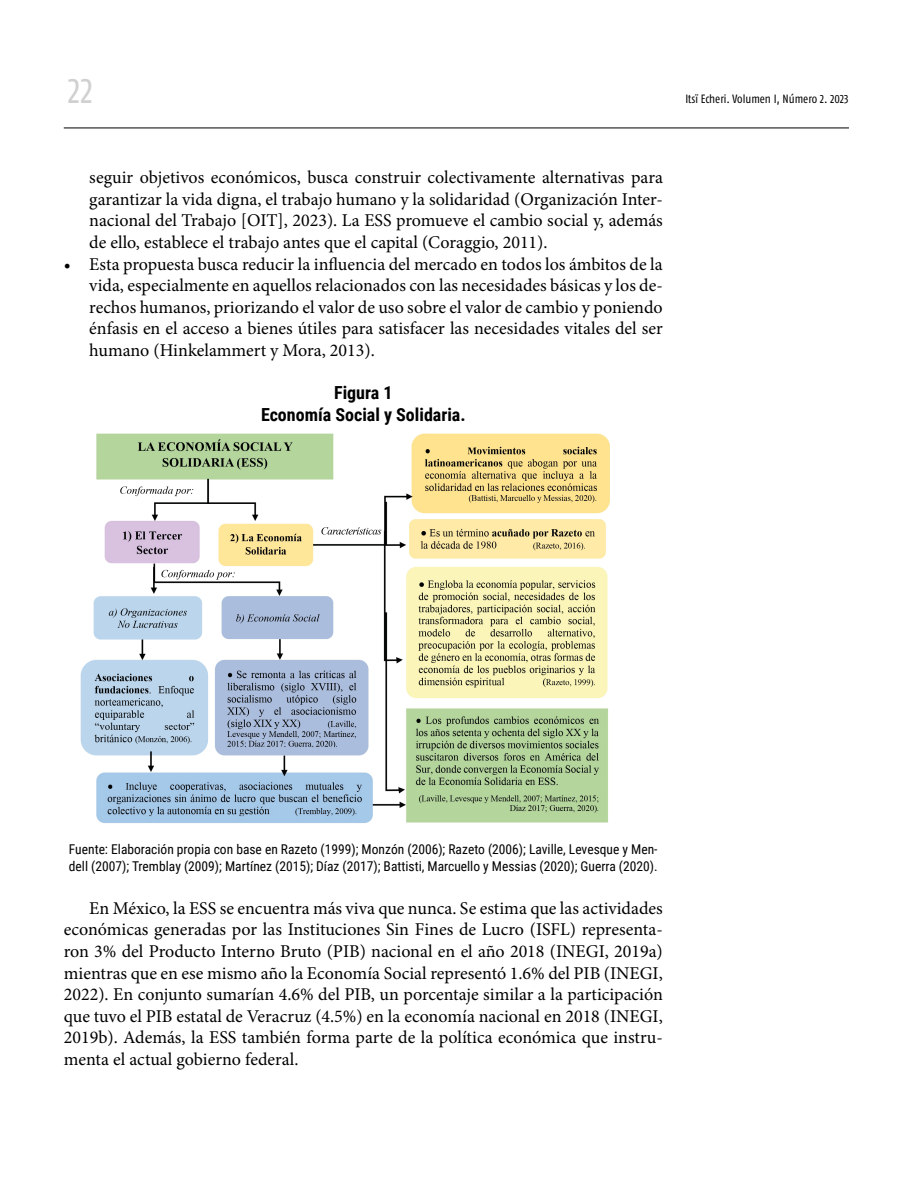
<style>
.page{position:relative;width:918px;height:1188px;background:#fff}
.page>*{position:absolute;margin:0;border:0;box-sizing:border-box;transform-origin:0 0}
.t1{font:36px "Fago Co Lf";color:#d0d0d0}
.t2{font:18px/21.6px "Minion Pro";color:#000;text-align:justify}
.t3{font:700 18px/21.6px "Roboto Condensed";color:#000;text-align:center}
.t4{font:13.5px/16.2px "Roboto Condensed";color:#000}
.t5{font:12px "Fago Co Lf";color:#000}
</style>
<div class="page">
<hr style="left:64px;top:128px;width:785px;height:1px;background:#000">
<img style="left:80px;top:433px;width:530px;height:390px">
<h1 class="t1" style="left:67px;top:70px;width:27px">22</h1>
<p class="t5" style="left:685px;top:92px;width:165px">Itsï Echeri. Volumen I, Número 2. 2023</p>
<p class="t2" style="left:89px;top:167px;width:575px">seguir objetivos económicos, busca construir colectivamente alternativas para garantizar la vida digna, el trabajo humano y la solidaridad (Organización Inter&shy;nacional del Trabajo [OIT], 2023). La ESS promueve el cambio social y, además de ello, establece el trabajo antes que el capital (Coraggio, 2011).</p>
<p class="t2" style="left:89px;top:253px;width:575px;text-indent:-26px">• Esta propuesta busca reducir la influencia del mercado en todos los ámbitos de la vida, especialmente en aquellos relacionados con las necesidades básicas y los de&shy;rechos humanos, priorizando el valor de uso sobre el valor de cambio y poniendo énfasis en el acceso a bienes útiles para satisfacer las necesidades vitales del ser humano (Hinkelammert y Mora, 2013).</p>
<p class="t3" style="left:261px;top:381px;width:206px">Figura 1<br>Economía Social y Solidaria.</p>
<p class="t4" style="left:69px;top:841px;width:590px">Fuente: Elaboración propia con base en Razeto (1999); Monzón (2006); Razeto (2006); Laville, Levesque y Men&shy;dell (2007); Tremblay (2009); Martínez (2015); Díaz (2017); Battisti, Marcuello y Messias (2020); Guerra (2020).</p>
<p class="t2" style="left:64px;top:897px;width:601px;text-indent:26px">En México, la ESS se encuentra más viva que nunca. Se estima que las actividades económicas generadas por las Instituciones Sin Fines de Lucro (ISFL) representa&shy;ron 3% del Producto Interno Bruto (PIB) nacional en el año 2018 (INEGI, 2019a) mientras que en ese mismo año la Economía Social representó 1.6% del PIB (INEGI, 2022). En conjunto sumarían 4.6% del PIB, un porcentaje similar a la participación que tuvo el PIB estatal de Veracruz (4.5%) en la economía nacional en 2018 (INEGI, 2019b). Además, la ESS también forma parte de la política económica que instru&shy;menta el actual gobierno federal.</p>
</div>
